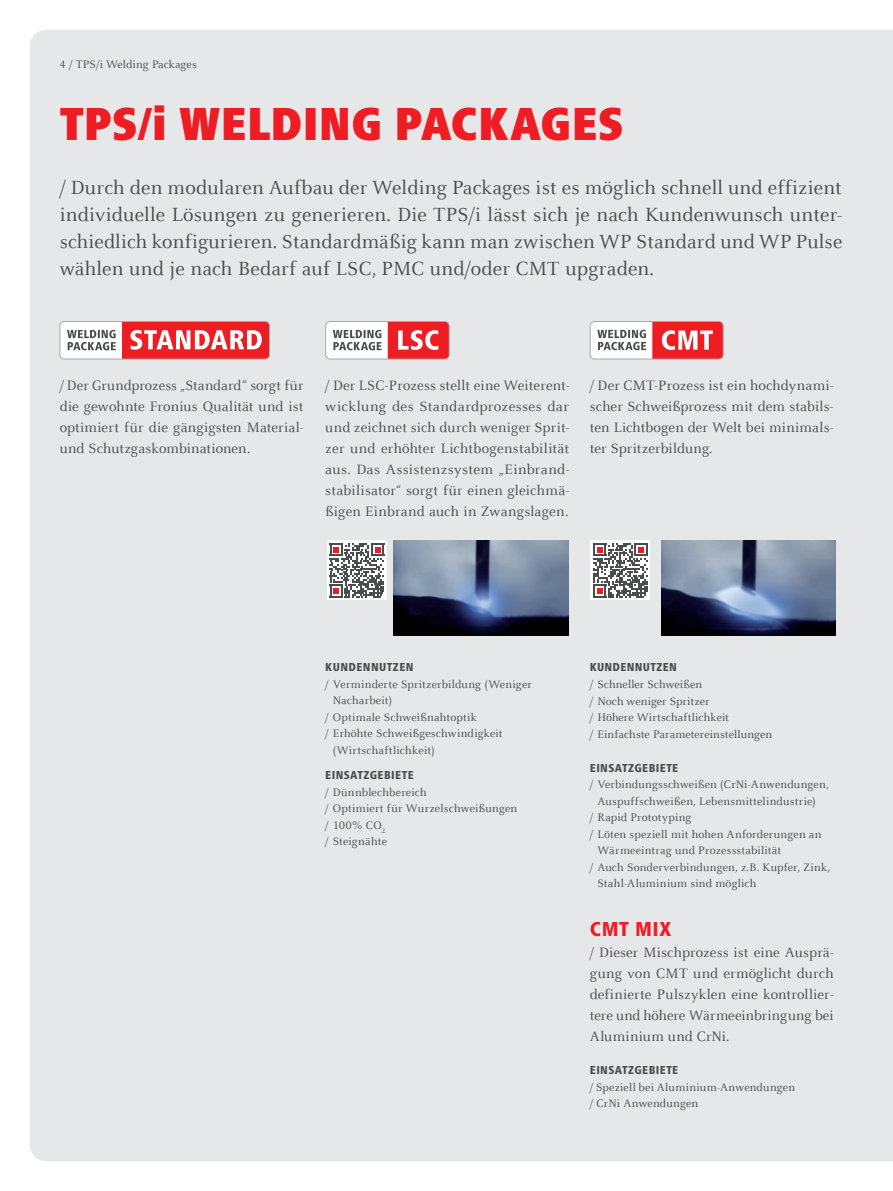
<style>
.page{position:relative;width:893px;height:1191px;background:#fff}
.page>*{position:absolute;margin:0;border:0;box-sizing:border-box;transform-origin:0 0}
.t1{font:900 condensed 48px "Frutiger Next LTW1 G";color:#ee1d23}
.t2{font:21px/27px "Celeste Offc Pro";letter-spacing:.01em;color:#4b4c4d;text-align:justify}
.t3{font:800 condensed 21px "Frutiger Next LTW1 G";color:#ee1d23}
.t4{font:15px/21px "Celeste Offc Pro";letter-spacing:.01em;color:#4b4c4d;text-align:justify}
.t5{font:12px/16.5px "Celeste Offc Pro";letter-spacing:.01em;color:#4b4c4d}
.t6{font:800 condensed 12px "Frutiger Next LTW1 G";letter-spacing:.035em;color:#4b4c4d}
</style>
<div class="page">
<div style="left:30px;top:30px;width:863px;height:1131px;background:#e6e7e9"></div>
<img style="left:394px;top:540px;width:174px;height:95px">
<img style="left:661px;top:540px;width:175px;height:95px">
<div style="left:590px;top:321px;width:133px;height:38px;background:#fff;border-radius:4px"></div>
<div style="left:590px;top:321px;width:134px;height:38px;border:1px solid #a8a9ad;border-radius:4px"></div>
<svg style="left:652px;top:321px;width:71px;height:38px;background:#ee4f54"></svg>
<svg style="left:597px;top:330px;width:49px;height:20px"></svg>
<div style="left:326px;top:321px;width:123px;height:38px;background:#fff;border-radius:4px"></div>
<div style="left:325px;top:321px;width:124px;height:38px;border:1px solid #a8a9ad;border-radius:4px"></div>
<svg style="left:333px;top:330px;width:48px;height:20px"></svg>
<svg style="left:388px;top:321px;width:61px;height:38px;background:#ed484d"></svg>
<div style="left:60px;top:321px;width:210px;height:38px;background:#fff;border-radius:4px"></div>
<div style="left:60px;top:321px;width:210px;height:38px;border:1px solid #a8a9ad;border-radius:4px"></div>
<svg style="left:67px;top:330px;width:49px;height:20px"></svg>
<svg style="left:122px;top:321px;width:148px;height:38px"></svg>
<div style="left:591px;top:540px;width:59px;height:60px;background:#fff"></div>
<svg style="left:593px;top:543px;width:55px;height:54px"></svg>
<div style="left:327px;top:540px;width:60px;height:60px;background:#fff"></div>
<svg style="left:330px;top:543px;width:54px;height:54px"></svg>
<p class="t5" style="left:60px;top:56px;width:139px">4 / TPS/i Welding Packages</p>
<h1 class="t1" style="left:60px;top:97px;width:566px">TPS/I WELDING PACKAGES</h1>
<p class="t2" style="left:60px;top:174px;width:784px">/ Durch den modularen Aufbau der Welding Packages ist es möglich schnell und effizient individuelle Lösungen zu generieren. Die TPS/i lässt sich je nach Kundenwunsch unter&shy;schiedlich konfigurieren. Standardmäßig kann man zwischen WP Standard und WP Pulse wählen und je nach Bedarf auf LSC, PMC und/oder CMT upgraden.</p>
<p class="t4" style="left:60px;top:375px;width:245px">/ Der Grundprozess „Standard“ sorgt für die gewohnte Fronius Qualität und ist optimiert für die gängigsten Material&shy;und Schutzgaskombinationen.</p>
<p class="t4" style="left:325px;top:375px;width:245px">/ Der LSC-Prozess stellt eine Weiterent&shy;wicklung des Standardprozesses dar und zeichnet sich durch weniger Sprit&shy;zer und erhöhter Lichtbogenstabilität aus. Das Assistenzsystem „Einbrand&shy;stabilisator“ sorgt für einen gleichmä&shy;ßigen Einbrand auch in Zwangslagen.</p>
<p class="t4" style="left:590px;top:375px;width:245px">/ Der CMT-Prozess ist ein hochdynami&shy;scher Schweißprozess mit dem stabils&shy;ten Lichtbogen der Welt bei minimals&shy;ter Spritzerbildung.</p>
<p class="t6" style="left:325px;top:660px;width:90px">KUNDENNUTZEN</p>
<p class="t5" style="left:325px;top:675px;width:208px">/ Verminderte Spritzerbildung (Weniger</p>
<p class="t5" style="left:333px;top:692px;width:61px">Nacharbeit)</p>
<p class="t5" style="left:325px;top:708px;width:153px">/ Optimale Schweißnahtoptik</p>
<p class="t5" style="left:325px;top:725px;width:179px">/ Erhöhte Schweißgeschwindigkeit</p>
<p class="t5" style="left:333px;top:741px;width:103px">(Wirtschaftlichkeit)</p>
<p class="t6" style="left:325px;top:768px;width:90px">EINSATZGEBIETE</p>
<p class="t5" style="left:325px;top:783px;width:194px">/ Dünnblechbereich<br>/ Optimiert für Wurzelschweißungen / 100% CO<sub>2<br></sub>/ Steignähte</p>
<p class="t6" style="left:590px;top:660px;width:88px">KUNDENNUTZEN</p>
<p class="t5" style="left:590px;top:676px;width:184px">/ Schneller Schweißen<br>/ Noch weniger Spritzer<br>/ Höhere Wirtschaftlichkeit<br>/ Einfachste Parametereinstellungen</p>
<p class="t6" style="left:590px;top:761px;width:90px">EINSATZGEBIETE</p>
<p class="t5" style="left:590px;top:776px;width:240px">/ Verbindungsschweißen (CrNi-Anwendungen,</p>
<p class="t5" style="left:597px;top:792px;width:220px">Auspuffschweißen, Lebensmittelindustrie)</p>
<p class="t5" style="left:590px;top:809px;width:103px">/ Rapid Prototyping</p>
<p class="t5" style="left:590px;top:825px;width:233px">/ Löten speziell mit hohen Anforderungen an</p>
<p class="t5" style="left:597px;top:842px;width:185px">Wärmeeintrag und Prozessstabilität</p>
<p class="t5" style="left:590px;top:858px;width:242px">/ Auch Sonderverbindungen, z.B. Kupfer, Zink,</p>
<p class="t5" style="left:597px;top:875px;width:161px">Stahl-Aluminium sind möglich</p>
<h2 class="t3" style="left:590px;top:917px;width:14px">CMT</h2>
<h2 class="t3" style="left:635px;top:917px;width:38px">MIX</h2>
<p class="t4" style="left:590px;top:942px;width:245px">/ Dieser Mischprozess ist eine Ausprä&shy;gung von CMT und ermöglicht durch definierte Pulszyklen eine kontrollier&shy;tere und höhere Wärmeeinbringung bei Aluminium und CrNi.</p>
<p class="t6" style="left:590px;top:1063px;width:90px">EINSATZGEBIETE</p>
<p class="t5" style="left:590px;top:1078px;width:207px">/ Speziell bei Aluminium-Anwendungen / CrNi Anwendungen</p>
</div>
